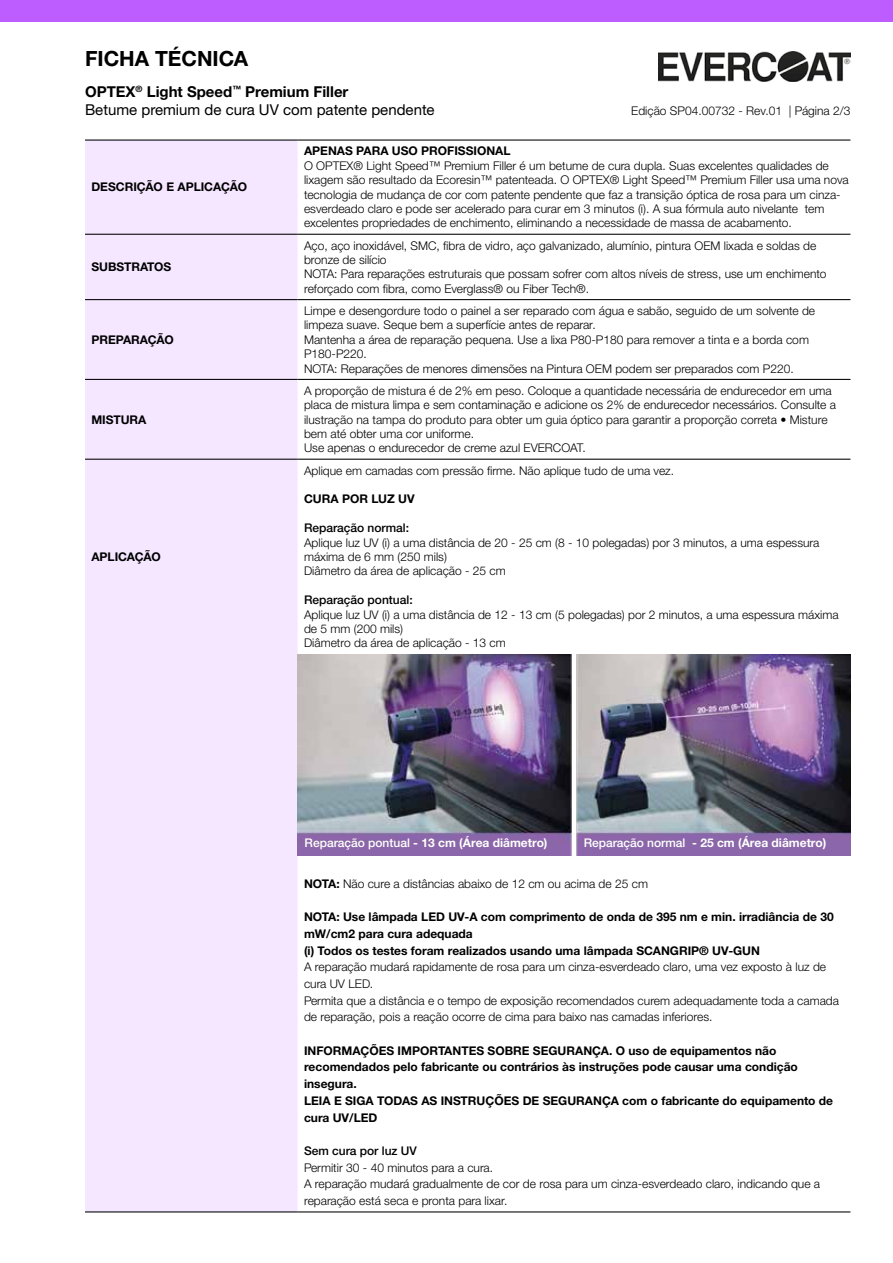
<style>
.page{position:relative;width:893px;height:1263px;background:#fff}
.page>*{position:absolute;margin:0;border:0;box-sizing:border-box;transform-origin:0 0}
.t1{font:700 21px "Helvetica Neue LTW1 G";color:#000}
.t2{font:15px/18px "Helvetica Neue LTW1 G";color:#000}
.t3{font:300 12px/14.4px "Helvetica Neue LTW1 G";color:#000}
.t4{font:700 12px/16.6px "Helvetica Neue LTW1 G";color:#000}
.t5{font:500 12px "Helvetica Neue LTW1 G";color:#000}
.t6{font:700 12px "Helvetica Neue LTW1 G";color:#fffffc}
.t7{font:500 12px "Helvetica Neue LTW1 G";color:#fff}
.t8{font:300 12px "Helvetica Neue LTW1 G";color:#020203}
.s1{font-weight:700}
.s2{color:#000}
.s3{font-weight:500}
.s4{font-weight:700;color:#fffffc}
</style>
<div class="page">
<img style="left:659px;top:51px;width:191px;height:31px">
<div style="left:85px;top:141px;width:213px;height:1070px;background:#f5e7ff"></div>
<hr style="left:85px;top:140px;width:213px;height:1px;background:#000">
<hr style="left:298px;top:140px;width:552px;height:1px;background:#000">
<hr style="left:85px;top:234px;width:213px;height:1px;background:#000">
<hr style="left:298px;top:234px;width:552px;height:1px;background:#000">
<hr style="left:85px;top:299px;width:213px;height:1px;background:#000">
<hr style="left:298px;top:299px;width:552px;height:1px;background:#000">
<hr style="left:85px;top:379px;width:213px;height:1px;background:#000">
<hr style="left:298px;top:379px;width:552px;height:1px;background:#000">
<hr style="left:85px;top:459px;width:213px;height:1px;background:#000">
<hr style="left:298px;top:459px;width:552px;height:1px;background:#000">
<hr style="left:85px;top:1211px;width:213px;height:1px;background:#000">
<hr style="left:298px;top:1211px;width:552px;height:1px;background:#000">
<img style="left:298px;top:654px;width:552px;height:201px">
<div style="left:0;top:0;width:893px;height:21px;background:#be5dff"></div>
<h1 class="t1" style="left:85px;top:46px;width:165px">FICHA TÉCNICA</h1>
<p class="t2" style="left:85px;top:82px;width:351px"><span class="s1">OPTEX</span><sup>®</sup> <span class="s1">Light Speed</span><sup>™</sup> <span class="s1">Premium Filler<br></span>Betume premium de cura UV com patente pendente</p>
<p class="t8" style="left:631px;top:103px;width:221px">Edição SP04.00732 - <span class="s2">Rev.01 | Página 2/3</span></p>
<p class="t4" style="left:91px;top:179px;width:157px">DESCRIÇÃO E APLICAÇÃO</p>
<p class="t4" style="left:91px;top:259px;width:81px">SUBSTRATOS</p>
<p class="t4" style="left:91px;top:331px;width:84px">PREPARAÇÃO</p>
<p class="t4" style="left:91px;top:411px;width:57px">MISTURA</p>
<p class="t4" style="left:91px;top:548px;width:71px">APLICAÇÃO</p>
<p class="t4" style="left:304px;top:143px;width:208px">APENAS PARA USO PROFISSIONAL</p>
<p class="t3" style="left:304px;top:158px;width:546px">O OPTEX® Light Speed™ Premium Filler é um betume de cura dupla. Suas excelentes qualidades de lixagem são resultado da Ecoresin™ patenteada. O OPTEX® Light Speed™ Premium Filler usa uma nova tecnologia de mudança de cor com patente pendente que faz a transição óptica de rosa para um cinza&shy;esverdeado claro e pode ser acelerado para curar em 3 minutos (i). A sua fórmula auto nivelante tem excelentes propriedades de enchimento, eliminando a necessidade de massa de acabamento.</p>
<p class="t3" style="left:304px;top:238px;width:524px">Aço, aço inoxidável, SMC, fibra de vidro, aço galvanizado, alumínio, pintura OEM lixada e soldas de bronze de silício<br>NOTA: Para reparações estruturais que possam sofrer com altos níveis de stress, use um enchimento reforçado com fibra, como Everglass® ou Fiber Tech®.</p>
<p class="t3" style="left:304px;top:303px;width:513px">Limpe e desengordure todo o painel a ser reparado com água e sabão, seguido de um solvente de limpeza suave. Seque bem a superfície antes de reparar.<br>Mantenha a área de reparação pequena. Use a lixa P80-P180 para remover a tinta e a borda com P180-P220.<br>NOTA: Reparações de menores dimensões na Pintura OEM podem ser preparados com P220.</p>
<p class="t3" style="left:304px;top:383px;width:534px">A proporção de mistura é de 2% em peso. Coloque a quantidade necessária de endurecedor em uma placa de mistura limpa e sem contaminação e adicione os 2% de endurecedor necessários. Consulte a ilustração na tampa do produto para obter um guia óptico para garantir a proporção correta • Misture bem até obter uma cor uniforme.<br>Use apenas o endurecedor de creme azul EVERCOAT.</p>
<p class="t3" style="left:304px;top:463px;width:372px">Aplique em camadas com pressão firme. Não aplique tudo de uma vez.</p>
<p class="t4" style="left:304px;top:491px;width:112px">CURA POR LUZ UV</p>
<p class="t5" style="left:304px;top:521px;width:107px">Reparação normal:</p>
<p class="t3" style="left:304px;top:535px;width:517px">Aplique luz UV (i) a uma distância de 20 - 25 cm (8 - 10 polegadas) por 3 minutos, a uma espessura máxima de 6 mm (250 mils)<br>Diâmetro da área de aplicação - 25 cm</p>
<p class="t5" style="left:304px;top:593px;width:110px">Reparação pontual:</p>
<p class="t3" style="left:304px;top:607px;width:536px">Aplique luz UV (i) a uma distância de 12 - 13 cm (5 polegadas) por 2 minutos, a uma espessura máxima de 5 mm (200 mils)<br>Diâmetro da área de aplicação - 13 cm</p>
<p class="t6" style="left:305px;top:835px;width:244px"><span class="s3">Reparação pontual</span> - 13 cm (Área diâmetro)</p>
<p class="t7" style="left:584px;top:835px;width:244px">Reparação normal <span class="s1">- 25 cm</span> <span class="s4">(Área diâmetro)</span></p>
<p class="t3" style="left:304px;top:876px;width:345px"><span class="s1">NOTA:</span> Não cure a distâncias abaixo de 12 cm ou acima de 25 cm</p>
<p class="t4" style="left:304px;top:908px;width:531px">NOTA: Use lâmpada LED UV-A com comprimento de onda de 395 nm e min. irradiância de 30 mW/cm2 para cura adequada<br>(i) Todos os testes foram realizados usando uma lâmpada SCANGRIP® UV-GUN</p>
<p class="t3" style="left:304px;top:958px;width:536px;line-height:16.6px">A reparação mudará rapidamente de rosa para um cinza-esverdeado claro, uma vez exposto à luz de cura UV LED.<br>Permita que a distância e o tempo de exposição recomendados curem adequadamente toda a camada de reparação, pois a reação ocorre de cima para baixo nas camadas inferiores.</p>
<p class="t4" style="left:304px;top:1042px;width:531px">INFORMAÇÕES IMPORTANTES SOBRE SEGURANÇA. O uso de equipamentos não recomendados pelo fabricante ou contrários às instruções pode causar uma condição insegura.<br>LEIA E SIGA TODAS AS INSTRUÇÕES DE SEGURANÇA com o fabricante do equipamento de cura UV/LED</p>
<p class="t5" style="left:304px;top:1143px;width:114px">Sem cura por luz UV</p>
<p class="t3" style="left:304px;top:1159px;width:518px;line-height:16.6px">Permitir 30 - 40 minutos para a cura.<br>A reparação mudará gradualmente de cor de rosa para um cinza-esverdeado claro, indicando que a reparação está seca e pronta para lixar.</p>
</div>
